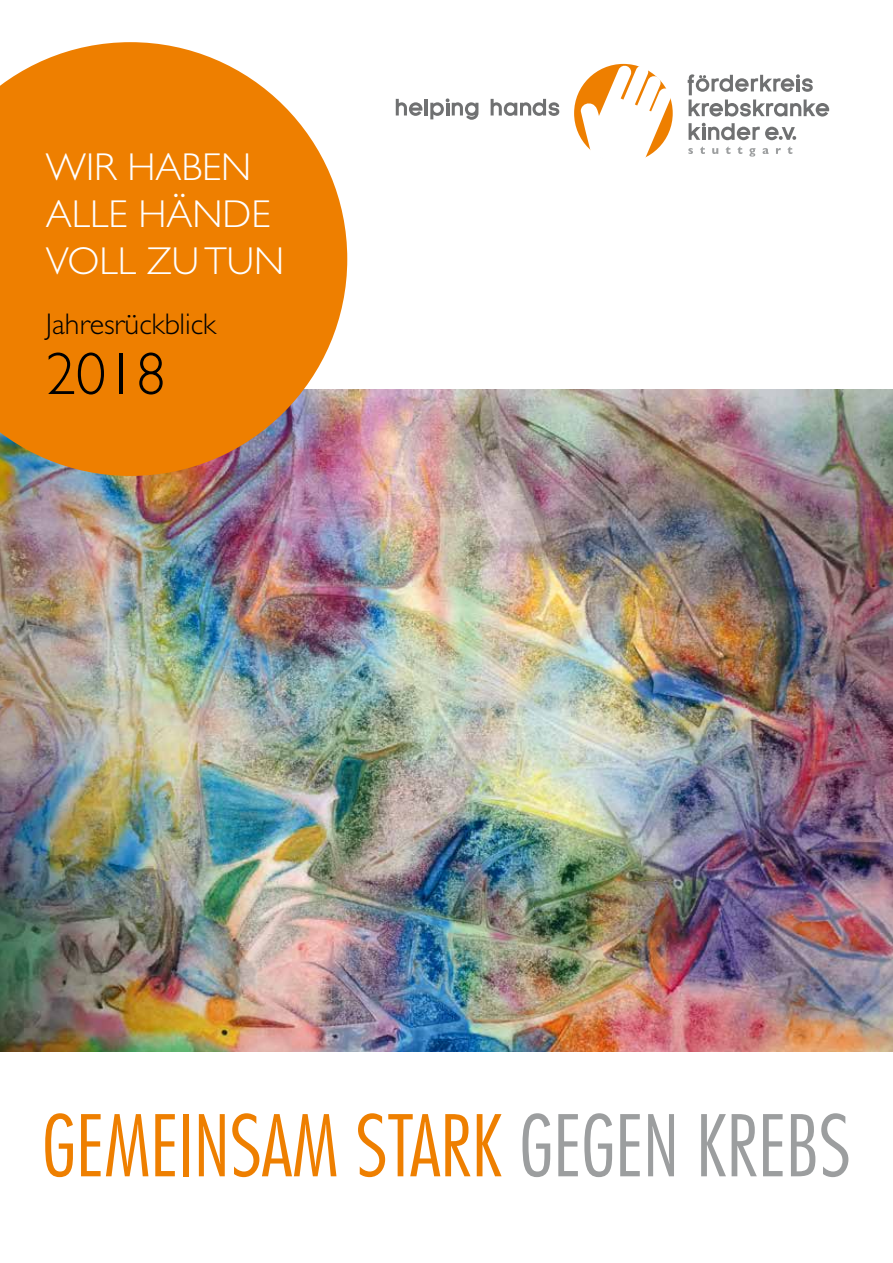
<style>
.page{position:relative;width:893px;height:1263px;background:#fff}
.page>*{position:absolute;margin:0;border:0;box-sizing:border-box;transform-origin:0 0}
.t1{font:300 condensed 82.5px "Futura";color:#ee7f00}
.t2{font:300 60px "Gill Sans";color:#000}
.t3{font:300 39px/46.8px "Gill Sans";color:#fff}
.t4{font:300 30px "Gill Sans";color:#000}
.s1{color:#9c9e9f}
</style>
<div class="page">
<img style="left:0;top:389px;width:893px;height:662px">
<svg style="left:688px;top:146px;width:104px;height:11px"></svg>
<div style="left:574px;top:64px;width:99px;height:99px;background:#ee7f00;border-radius:50%"></div>
<svg style="left:581px;top:65px;width:91px;height:98px"></svg>
<svg style="left:688px;top:74px;width:141px;height:43px"></svg>
<svg style="left:689px;top:123px;width:107px;height:17px"></svg>
<svg style="left:396px;top:99px;width:26px;height:17px"></svg>
<hr style="left:425px;top:99px;width:3px;height:16px;background:#707172">
<svg style="left:430px;top:98px;width:48px;height:22px"></svg>
<svg style="left:491px;top:99px;width:68px;height:17px"></svg>
<svg style="left:0;top:42px;width:347px;height:434px;background:#e98920"></svg>
<p class="t3" style="left:46px;top:144px;width:240px">WIR HABEN<br>ALLE HÄNDE<br>VOLL ZU TUN</p>
<p class="t4" style="left:46px;top:307px;width:172px">Jahresrückblick</p>
<h2 class="t2" style="left:46px;top:340px;width:121px">2018</h2>
<h1 class="t1" style="left:42px;top:1097px;width:810px">GEMEINSAM STARK <span class="s1">GEGEN KREBS</span></h1>
</div>
